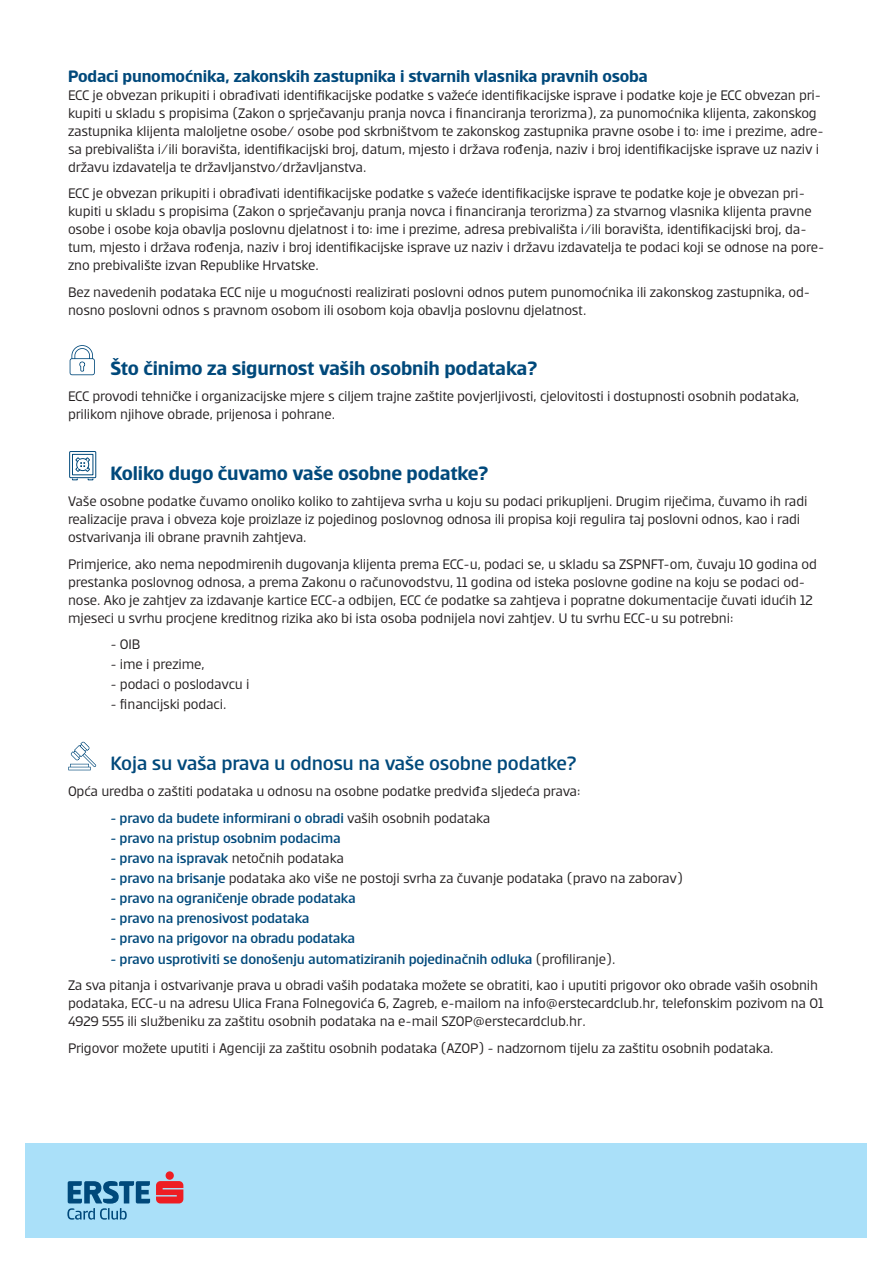
<style>
.page{position:relative;width:893px;height:1263px;background:#fff}
.page>*{position:absolute;margin:0;border:0;box-sizing:border-box;transform-origin:0 0}
.t1{font:700 21px "Erste";letter-spacing:-.01em;color:#00497b}
.t2{font:500 21px "Erste";letter-spacing:-.015em;color:#00497b}
.t3{font:700 18px "Erste";letter-spacing:-.01em;color:#00497b}
.t4{font:15px/18px "Erste";letter-spacing:-.01em;color:#231f20}
.t5{font:500 15px "Erste";letter-spacing:-.01em;color:#00497b}
.s1{font-weight:400;color:#231f20}
.s2{font-weight:500;color:#00497b}
</style>
<div class="page">
<div style="left:26px;top:1143px;width:841px;height:95px;background:#aae0f9"></div>
<svg style="left:67px;top:1181px;width:83px;height:38px"></svg>
<svg style="left:156px;top:1171px;width:27px;height:32px"></svg>
<svg style="left:70px;top:345px;width:25px;height:30px"></svg>
<div style="left:69px;top:451px;width:27px;height:27px;border:1px solid #00497b"></div>
<div style="left:72px;top:454px;width:21px;height:21px;border:1px solid #00497b"></div>
<svg style="left:75px;top:457px;width:15px;height:15px"></svg>
<svg style="left:72px;top:478px;width:6px;height:2px"></svg>
<svg style="left:68px;top:742px;width:28px;height:28px"></svg>
<p class="t3" style="left:68px;top:67px;width:581px">Podaci punomoćnika, zakonskih zastupnika i stvarnih vlasnika pravnih osoba</p>
<p class="t4" style="left:68px;top:85px;width:757px">ECC je obvezan prikupiti i obrađivati identifikacijske podatke s važeće identifikacijske isprave i podatke koje je ECC obvezan pri&shy;kupiti u skladu s propisima (Zakon o sprječavanju pranja novca i financiranja terorizma), za punomoćnika klijenta, zakonskog zastupnika klijenta maloljetne osobe/ osobe pod skrbništvom te zakonskog zastupnika pravne osobe i to: ime i prezime, adre&shy;sa prebivališta i/ili boravišta, identifikacijski broj, datum, mjesto i država rođenja, naziv i broj identifikacijske isprave uz naziv i državu izdavatelja te državljanstvo/državljanstva.</p>
<p class="t4" style="left:68px;top:184px;width:758px">ECC je obvezan prikupiti i obrađivati identifikacijske podatke s važeće identifikacijske isprave te podatke koje je obvezan pri&shy;kupiti u skladu s propisima (Zakon o sprječavanju pranja novca i financiranja terorizma) za stvarnog vlasnika klijenta pravne osobe i osobe koja obavlja poslovnu djelatnost i to: ime i prezime, adresa prebivališta i/ili boravišta, identifikacijski broj, da&shy;tum, mjesto i država rođenja, naziv i broj identifikacijske isprave uz naziv i državu izdavatelja te podaci koji se odnose na pore&shy;zno prebivalište izvan Republike Hrvatske.</p>
<p class="t4" style="left:68px;top:282px;width:744px">Bez navedenih podataka ECC nije u mogućnosti realizirati poslovni odnos putem punomoćnika ili zakonskog zastupnika, od&shy;nosno poslovni odnos s pravnom osobom ili osobom koja obavlja poslovnu djelatnost.</p>
<h1 class="t1" style="left:111px;top:357px;width:428px">Što činimo za sigurnost vaših osobnih podataka?</h1>
<p class="t4" style="left:68px;top:387px;width:733px">ECC provodi tehničke i organizacijske mjere s ciljem trajne zaštite povjerljivosti, cjelovitosti i dostupnosti osobnih podataka, prilikom njihove obrade, prijenosa i pohrane.</p>
<h1 class="t1" style="left:111px;top:462px;width:379px">Koliko dugo čuvamo vaše osobne podatke?</h1>
<p class="t4" style="left:68px;top:492px;width:741px">Vaše osobne podatke čuvamo onoliko koliko to zahtijeva svrha u koju su podaci prikupljeni. Drugim riječima, čuvamo ih radi realizacije prava i obveza koje proizlaze iz pojedinog poslovnog odnosa ili propisa koji regulira taj poslovni odnos, kao i radi ostvarivanja ili obrane pravnih zahtjeva.</p>
<p class="t4" style="left:68px;top:554px;width:750px">Primjerice, ako nema nepodmirenih dugovanja klijenta prema ECC-u, podaci se, u skladu sa ZSPNFT-om, čuvaju 10 godina od prestanka poslovnog odnosa, a prema Zakonu o računovodstvu, 11 godina od isteka poslovne godine na koju se podaci od&shy;nose. Ako je zahtjev za izdavanje kartice ECC-a odbijen, ECC će podatke sa zahtjeva i popratne dokumentacije čuvati idućih 12 mjeseci u svrhu procjene kreditnog rizika ako bi ista osoba podnijela novi zahtjev. U tu svrhu ECC-u su potrebni:</p>
<p class="t4" style="left:111px;top:635px;width:32px">- OIB</p>
<p class="t4" style="left:111px;top:655px;width:96px">- ime i prezime,</p>
<p class="t4" style="left:111px;top:675px;width:140px">- podaci o poslodavcu i</p>
<p class="t4" style="left:111px;top:695px;width:117px">- financijski podaci.</p>
<h1 class="t2" style="left:111px;top:752px;width:468px">Koja su vaša prava u odnosu na vaše osobne podatke?</h1>
<p class="t4" style="left:68px;top:782px;width:514px">Opća uredba o zaštiti podataka u odnosu na osobne podatke predviđa sljedeća prava:</p>
<p class="t5" style="left:111px;top:810px;width:381px">- pravo da budete informirani o obradi <span class="s1">vaših osobnih podataka</span></p>
<p class="t5" style="left:111px;top:830px;width:232px">- pravo na pristup osobnim podacima</p>
<p class="t5" style="left:111px;top:850px;width:235px">- pravo na ispravak <span class="s1">netočnih podataka</span></p>
<p class="t4" style="left:111px;top:869px;width:574px"><span class="s2">- pravo na brisanje</span> podataka ako više ne postoji svrha za čuvanje podataka (pravo na zaborav)</p>
<p class="t5" style="left:111px;top:891px;width:247px">- pravo na ograničenje obrade podataka</p>
<p class="t5" style="left:111px;top:911px;width:200px">- pravo na prenosivost podataka</p>
<p class="t5" style="left:111px;top:931px;width:246px">- pravo na prigovor na obradu podataka</p>
<p class="t4" style="left:68px;top:945px;width:752px;line-height:26.5px;text-indent:43px"><span class="s2">- pravo usprotiviti se donošenju automatiziranih pojedinačnih odluka</span> (profiliranje).<br>Za sva pitanja i ostvarivanje prava u obradi vaših podataka možete se obratiti, kao i uputiti prigovor oko obrade vaših osobnih</p>
<p class="t4" style="left:68px;top:994px;width:757px">podataka, ECC-u na adresu Ulica Frana Folnegovića 6, Zagreb, e-mailom na info@erstecardclub.hr, telefonskim pozivom na 01<br>4929 555 ili službeniku za zaštitu osobnih podataka na e-mail SZOP@erstecardclub.hr.</p>
<p class="t4" style="left:68px;top:1038px;width:707px">Prigovor možete uputiti i Agenciji za zaštitu osobnih podataka (AZOP) - nadzornom tijelu za zaštitu osobnih podataka.</p>
</div>
